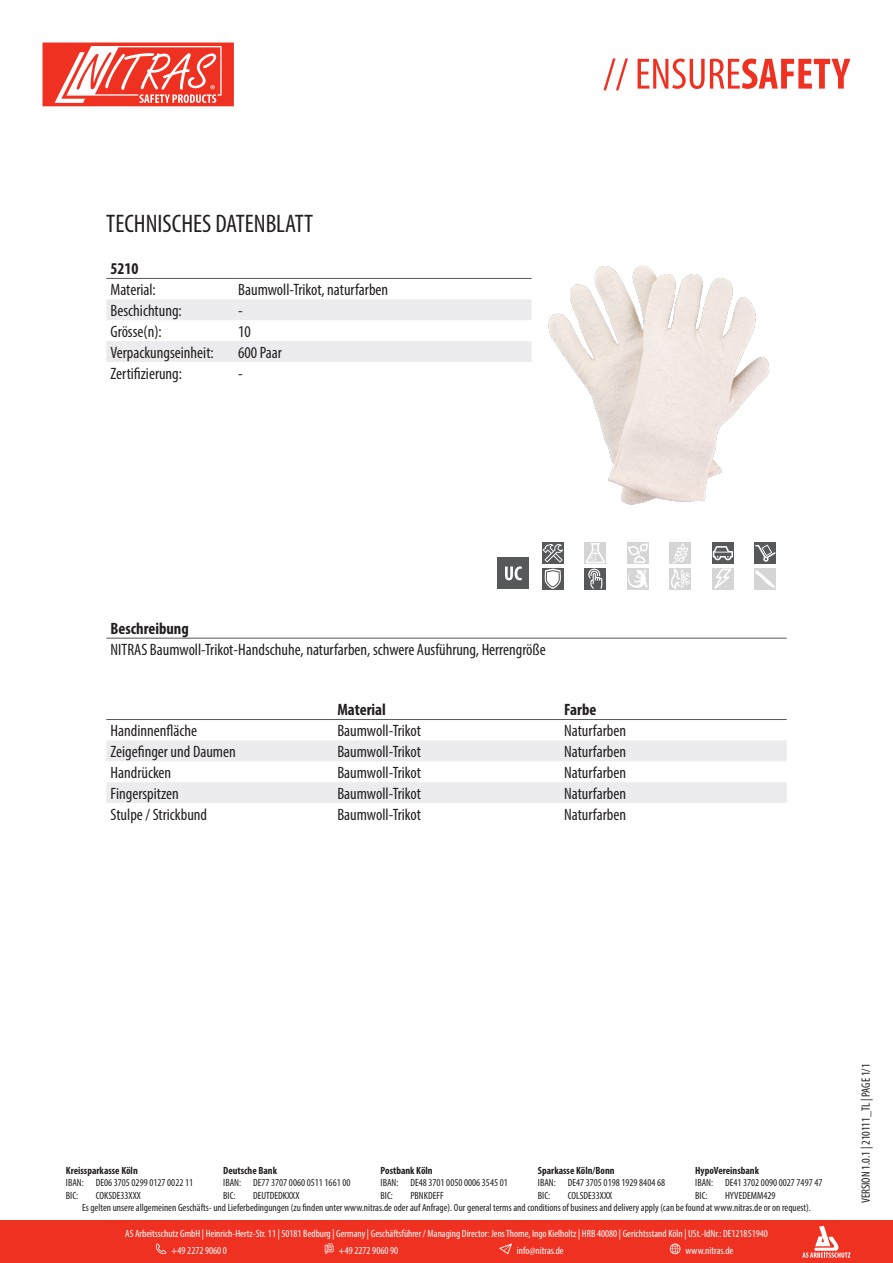
<style>
.page{position:relative;width:893px;height:1263px;background:#fff}
.page>*{position:absolute;margin:0;border:0;box-sizing:border-box;transform-origin:0 0}
.t1{font:condensed 25.5px "Myriad Pro";color:#231f20}
.t2{font:condensed 16.5px "Myriad Pro";color:#231f20}
.t3{font:700 condensed 16.5px "Myriad Pro";color:#231f20}
.t4{font:condensed 12px "Myriad Pro";color:#231f20}
.t5{font:condensed 10.5px/12.6px "Myriad Pro";color:#231f20}
.t6{font:condensed 10.5px/17px "Myriad Pro";color:#fff}
.t7{font:700 condensed 10.5px "Myriad Pro";color:#231f20}
</style>
<div class="page">
<svg style="left:603px;top:58px;width:247px;height:32px"></svg>
<svg style="left:43px;top:43px;width:191px;height:63px"></svg>
<div style="left:0;top:1220px;width:893px;height:43px;background:#ef3122"></div>
<svg style="left:802px;top:1226px;width:48px;height:32px"></svg>
<svg style="left:156px;top:1243px;width:10px;height:11px"></svg>
<svg style="left:325px;top:1243px;width:9px;height:11px"></svg>
<svg style="left:499px;top:1243px;width:13px;height:11px"></svg>
<svg style="left:670px;top:1243px;width:10px;height:11px"></svg>
<svg style="left:106px;top:299px;width:425px;height:63px"></svg>
<hr style="left:106px;top:278px;width:128px;height:1px;background:#57585a">
<hr style="left:234px;top:278px;width:297px;height:1px;background:#57585a">
<img style="left:531px;top:265px;width:239px;height:240px">
<div style="left:497px;top:557px;width:32px;height:32px;background:#57585a"></div>
<svg style="left:505px;top:566px;width:17px;height:14px"></svg>
<div style="left:542px;top:542px;width:21px;height:22px;background:#57585a"></div>
<svg style="left:543px;top:544px;width:20px;height:18px"></svg>
<div style="left:585px;top:542px;width:21px;height:22px;background:#d5d5d6"></div>
<svg style="left:586px;top:543px;width:19px;height:20px"></svg>
<div style="left:627px;top:542px;width:21px;height:22px;background:#d5d5d6"></div>
<svg style="left:628px;top:543px;width:20px;height:20px"></svg>
<div style="left:670px;top:542px;width:21px;height:22px;background:#d5d5d6"></div>
<div style="left:712px;top:542px;width:21px;height:22px;background:#57585a"></div>
<svg style="left:713px;top:546px;width:20px;height:14px"></svg>
<div style="left:755px;top:542px;width:21px;height:22px;background:#57585a"></div>
<svg style="left:755px;top:545px;width:21px;height:17px"></svg>
<div style="left:542px;top:568px;width:21px;height:21px;background:#57585a"></div>
<svg style="left:544px;top:569px;width:17px;height:20px"></svg>
<div style="left:585px;top:568px;width:21px;height:21px;background:#57585a"></div>
<svg style="left:588px;top:569px;width:14px;height:20px"></svg>
<div style="left:627px;top:568px;width:21px;height:21px;background:#d5d5d6"></div>
<svg style="left:628px;top:569px;width:20px;height:19px"></svg>
<div style="left:670px;top:568px;width:21px;height:21px;background:#d5d5d6"></div>
<svg style="left:671px;top:543px;width:19px;height:46px"></svg>
<div style="left:712px;top:568px;width:21px;height:21px;background:#d5d5d6"></div>
<svg style="left:714px;top:569px;width:17px;height:20px"></svg>
<div style="left:755px;top:568px;width:21px;height:21px;background:#d5d5d6"></div>
<svg style="left:755px;top:570px;width:20px;height:18px"></svg>
<hr style="left:106px;top:638px;width:681px;height:1px;background:#57585a">
<svg style="left:106px;top:740px;width:681px;height:63px"></svg>
<hr style="left:106px;top:719px;width:227px;height:1px;background:#57585a">
<hr style="left:333px;top:719px;width:227px;height:1px;background:#57585a">
<hr style="left:560px;top:719px;width:227px;height:1px;background:#57585a">
<p class="t1" style="left:106px;top:208px;width:208px">TECHNISCHES DATENBLATT</p>
<p class="t3" style="left:111px;top:258px;width:30px">5210</p>
<p class="t2" style="left:111px;top:280px;width:47px">Material:</p>
<p class="t2" style="left:238px;top:280px;width:152px">Baumwoll-Trikot, naturfarben</p>
<p class="t2" style="left:111px;top:300px;width:73px">Beschichtung:</p>
<p class="t2" style="left:238px;top:300px;width:6px">-</p>
<p class="t2" style="left:111px;top:321px;width:53px">Grösse(n):</p>
<p class="t2" style="left:238px;top:321px;width:14px">10</p>
<p class="t2" style="left:111px;top:342px;width:105px">Verpackungseinheit:</p>
<p class="t2" style="left:238px;top:342px;width:45px">600 Paar</p>
<p class="t2" style="left:111px;top:363px;width:73px">Zertifizierung:</p>
<p class="t2" style="left:238px;top:363px;width:6px">-</p>
<p class="t3" style="left:111px;top:618px;width:80px">Beschreibung</p>
<p class="t2" style="left:111px;top:639px;width:437px">NITRAS Baumwoll-Trikot-Handschuhe, naturfarben, schwere Ausführung, Herrengröße</p>
<p class="t3" style="left:337px;top:699px;width:50px">Material</p>
<p class="t3" style="left:564px;top:699px;width:34px">Farbe</p>
<p class="t2" style="left:111px;top:721px;width:88px">Handinnenfläche</p>
<p class="t2" style="left:337px;top:721px;width:85px">Baumwoll-Trikot</p>
<p class="t2" style="left:564px;top:721px;width:63px">Naturfarben</p>
<p class="t2" style="left:111px;top:742px;width:127px">Zeigefinger und Daumen</p>
<p class="t2" style="left:337px;top:742px;width:85px">Baumwoll-Trikot</p>
<p class="t2" style="left:564px;top:742px;width:63px">Naturfarben</p>
<p class="t2" style="left:111px;top:762px;width:62px">Handrücken</p>
<p class="t2" style="left:337px;top:762px;width:85px">Baumwoll-Trikot</p>
<p class="t2" style="left:564px;top:762px;width:63px">Naturfarben</p>
<p class="t2" style="left:111px;top:783px;width:70px">Fingerspitzen</p>
<p class="t2" style="left:337px;top:783px;width:85px">Baumwoll-Trikot</p>
<p class="t2" style="left:564px;top:783px;width:63px">Naturfarben</p>
<p class="t2" style="left:111px;top:804px;width:98px">Stulpe / Strickbund</p>
<p class="t2" style="left:337px;top:804px;width:85px">Baumwoll-Trikot</p>
<p class="t2" style="left:564px;top:804px;width:63px">Naturfarben</p>
<p class="t7" style="left:66px;top:1164px;width:73px">Kreissparkasse Köln</p>
<p class="t7" style="left:223px;top:1164px;width:55px">Deutsche Bank</p>
<p class="t7" style="left:381px;top:1164px;width:54px">Postbank Köln</p>
<p class="t7" style="left:538px;top:1164px;width:78px">Sparkasse Köln/Bonn</p>
<p class="t7" style="left:695px;top:1164px;width:65px">HypoVereinsbank</p>
<p class="t5" style="left:66px;top:1176px;width:19px">IBAN:<br>BIC:</p>
<p class="t5" style="left:96px;top:1176px;width:99px">DE06 3705 0299 0127 0022 11<br>COKSDE33XXX</p>
<p class="t5" style="left:223px;top:1176px;width:19px">IBAN:<br>BIC:</p>
<p class="t5" style="left:253px;top:1176px;width:99px">DE77 3707 0060 0511 1661 00<br>DEUTDEDKXXX</p>
<p class="t5" style="left:381px;top:1176px;width:19px">IBAN:<br>BIC:</p>
<p class="t5" style="left:410px;top:1176px;width:99px">DE48 3701 0050 0006 3545 01<br>PBNKDEFF</p>
<p class="t5" style="left:538px;top:1176px;width:19px">IBAN:<br>BIC:</p>
<p class="t5" style="left:568px;top:1176px;width:99px">DE47 3705 0198 1929 8404 68<br>COLSDE33XXX</p>
<p class="t5" style="left:695px;top:1176px;width:19px">IBAN:<br>BIC:</p>
<p class="t5" style="left:725px;top:1176px;width:99px">DE41 3702 0090 0027 7497 47</p>
<p class="t5" style="left:725px;top:1189px;width:52px">HYVEDEMM429</p>
<p class="t5" style="left:82px;top:1201px;width:730px">Es gelten unsere allgemeinen Geschäfts- und Lieferbedingungen (zu finden unter www.nitras.de oder auf Anfrage). Our general terms and conditions of business and delivery apply (can be found at www.nitras.de or on request).</p>
<p class="t6" style="left:171px;top:1225px;width:598px;text-indent:-46px">AS Arbeitsschutz GmbH | Heinrich-Hertz-Str. 11 | 50181 Bedburg | Germany | Geschäftsführer / Managing Director: Jens Thome, Ingo Kielholtz | HRB 40080 | Gerichtsstand Köln | USt.-IdNr.: DE121851940 +49 2272 9060 0</p>
<p class="t6" style="left:338px;top:1242px;width:61px">+49 2272 9060 90</p>
<p class="t6" style="left:517px;top:1242px;width:48px">info@nitras.de</p>
<p class="t6" style="left:685px;top:1242px;width:49px">www.nitras.de</p>
<p class="t4" style="left:859px;top:1203px;width:141px;rotate:-90deg">VERSION 1.0.1 | 210111_TL | PAGE 1/1</p>
</div>
